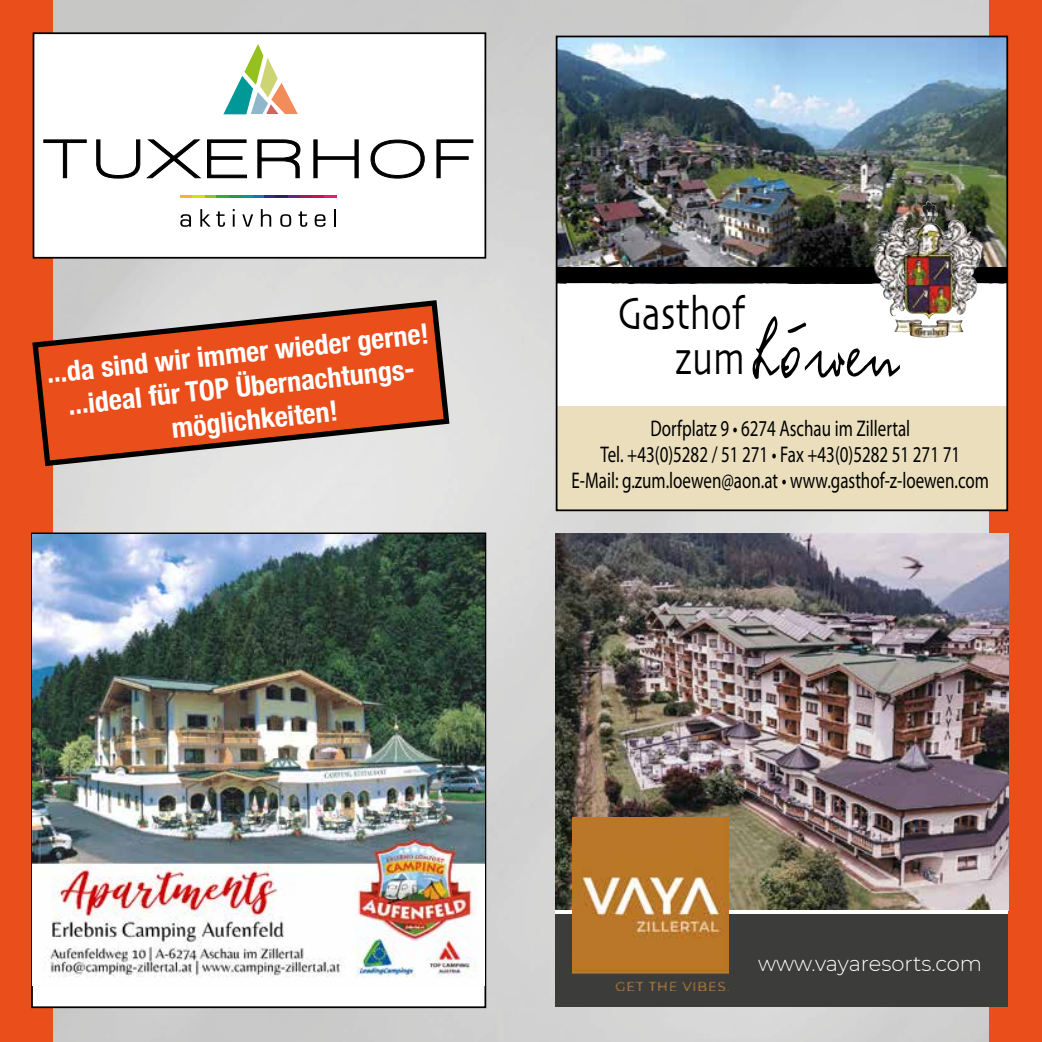
<style>
.page{position:relative;width:1042px;height:1042px;background:#fff}
.page>*{position:absolute;margin:0;border:0;box-sizing:border-box;transform-origin:0 0}
.t1{font:115.15px "WIP Money Maker";letter-spacing:-.005em;color:#000;scale:.76 1}
.t2{font:47.43px/45px "Skia";color:#000;text-align:right;scale:.76 1}
.t3{font:700 condensed 28px "Helvetica Neue";color:#fff}
.t4{font:22.75px/26.1px "Myriad Pro";color:#000;text-align:center;scale:.75 1}
.t5{font:300 21px "Montserrat";color:#fff}
</style>
<div class="page">
<img style="left:53px;top:0;width:936px;height:1042px">
<div style="left:989px;top:0;width:53px;height:1042px;background:#e94e1b"></div>
<div style="left:556px;top:913px;width:452px;height:94px;background:#3c3c3b"></div>
<div style="left:0;top:0;width:53px;height:1042px;background:#e94e1b"></div>
<div style="left:33px;top:33px;width:452px;height:225px;background:#fff"></div>
<svg style="left:180px;top:214px;width:11px;height:13px"></svg>
<svg style="left:200px;top:209px;width:25px;height:18px"></svg>
<svg style="left:233px;top:209px;width:2px;height:18px"></svg>
<svg style="left:242px;top:214px;width:11px;height:13px"></svg>
<svg style="left:261px;top:209px;width:10px;height:18px"></svg>
<svg style="left:280px;top:214px;width:11px;height:13px"></svg>
<svg style="left:298px;top:211px;width:9px;height:16px"></svg>
<svg style="left:315px;top:214px;width:10px;height:13px"></svg>
<svg style="left:334px;top:209px;width:2px;height:18px"></svg>
<svg style="left:223px;top:44px;width:75px;height:70px"></svg>
<svg style="left:43px;top:139px;width:44px;height:39px"></svg>
<svg style="left:96px;top:139px;width:44px;height:40px"></svg>
<svg style="left:146px;top:139px;width:101px;height:40px"></svg>
<svg style="left:257px;top:139px;width:44px;height:39px"></svg>
<svg style="left:313px;top:139px;width:46px;height:39px"></svg>
<svg style="left:370px;top:139px;width:55px;height:40px"></svg>
<svg style="left:436px;top:139px;width:37px;height:39px"></svg>
<svg style="left:180px;top:195px;width:157px;height:2px"></svg>
<svg style="left:517px;top:437px;width:6px;height:7px"></svg>
<div style="left:33px;top:32px;width:453px;height:227px;border:2px solid #000"></div>
<div style="left:32px;top:533px;width:453px;height:474px;background:#fff"></div>
<div style="left:556px;top:36px;width:451px;height:474px;background:#fff"></div>
<img style="left:559px;top:39px;width:446px;height:228px">
<div style="left:556px;top:406px;width:451px;height:104px;background:#eadebd"></div>
<img style="left:559px;top:267px;width:446px;height:16px">
<img style="left:919px;top:202px;width:13px;height:20px">
<div style="left:556px;top:36px;width:452px;height:475px;border:2px solid #000"></div>
<svg style="left:32px;top:297px;width:420px;height:172px;background:#d46e4d"></svg>
<img style="left:33px;top:534px;width:451px;height:443px">
<img style="left:556px;top:533px;width:452px;height:377px">
<hr style="left:556px;top:910px;width:452px;height:3px;background:#fff">
<img style="left:572px;top:817px;width:156px;height:173px">
<p class="t3" style="left:44px;top:350px;width:385px;rotate:-6deg">...da sind wir immer wieder gerne!</p>
<p class="t3" style="left:66px;top:382px;width:350px;rotate:-6deg">...ideal für TOP Übernachtungs-</p>
<p class="t3" style="left:169px;top:405px;width:168px;rotate:-6deg">möglichkeiten!</p>
<h2 class="t2" style="left:617px;top:294px;width:169px">Gasthof zum</h2>
<h1 class="t1" style="left:752px;top:306px;width:193px">Löwen</h1>
<p class="t4" style="left:571px;top:415px;width:558px">Dorfplatz 9 • 6274 Aschau im Zillertal<br>Tel. +43(0)5282 / 51 271 • Fax +43(0)5282 51 271 71<br>E-Mail: g.zum.loewen@aon.at • www.gasthof-z-loewen.com</p>
<p class="t5" style="left:758px;top:949px;width:225px">www.vayaresorts.com</p>
</div>
